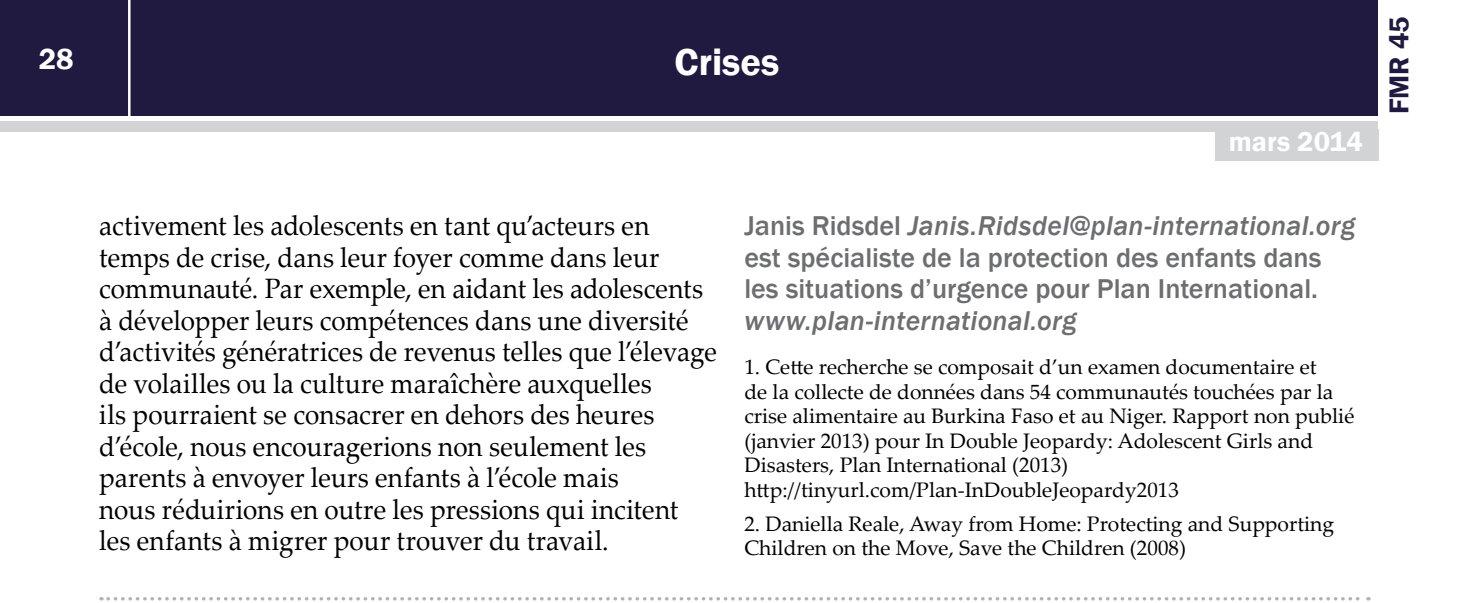
<style>
.page{position:relative;width:1469px;height:603px;background:#fff}
.page>*{position:absolute;margin:0;border:0;box-sizing:border-box;transform-origin:0 0}
.t1{font:600 38.5px "Franklin Gothic";color:#fff}
.t2{font:600 29.75px "Franklin Gothic";color:#fff}
.t3{font:28px/31.5px "Palatino Linotype";letter-spacing:.005em;color:#000;scale:.93 1}
.t4{font:500 28px/31.5px "Franklin Gothic";color:#6d6e71}
.t5{font:italic 500 28px "Franklin Gothic";letter-spacing:.01em;color:#6d6e71}
.t6{font:600 28px "Franklin Gothic";color:#fff}
.t7{font:600 28px "Franklin Gothic";color:#211a40}
.t8{font:21px/24.5px "Palatino Linotype";color:#000}
.s1{font-style:italic}
</style>
<div class="page">
<div style="left:0;top:0;width:1378px;height:116px;background:#211a40"></div>
<div style="left:0;top:121px;width:1378px;height:11px;background:#d1d3d4"></div>
<hr style="left:128px;top:0;width:2px;height:118px;background:#fff">
<div style="left:1214px;top:129px;width:164px;height:31px;background:#d1d3d4"></div>
<svg style="left:108px;top:597px;width:1260px;height:3px"></svg>
<p class="t2" style="left:39px;top:40px;width:36px">28</p>
<h1 class="t1" style="left:674px;top:39px;width:106px">Crises</h1>
<p class="t6" style="left:1228px;top:125px;width:135px">mars 2014</p>
<p class="t3" style="left:99px;top:209px;width:665px">activement les adolescents en tant qu’acteurs en temps de crise, dans leur foyer comme dans leur communauté. Par exemple, en aidant les adolescents à développer leurs compétences dans une diversité d’activités génératrices de revenus telles que l’élevage de volailles ou la culture maraîchère auxquelles<br>ils pourraient se consacrer en dehors des heures d’école, nous encouragerions non seulement les parents à envoyer leurs enfants à l’école mais<br>nous réduirions en outre les pressions qui incitent<br>les enfants à migrer pour trouver du travail.</p>
<p class="t4" style="left:744px;top:210px;width:612px">Janis Ridsdel <span class="s1">Janis.Ridsdel@plan-international.org </span>est spécialiste de la protection des enfants dans les situations d’urgence pour Plan International.</p>
<p class="t5" style="left:744px;top:303px;width:334px">www.plan-international.org</p>
<p class="t8" style="left:744px;top:354px;width:611px">1. Cette recherche se composait d’un examen documentaire et<br>de la collecte de données dans 54 communautés touchées par la crise alimentaire au Burkina Faso et au Niger. Rapport non publié (janvier 2013) pour In Double Jeopardy: Adolescent Girls and Disasters, Plan International (2013) http://tinyurl.com/Plan-InDoubleJeopardy2013</p>
<p class="t8" style="left:744px;top:511px;width:591px">2. Daniella Reale, Away from Home: Protecting and Supporting<br>Children on the Move, Save the Children (2008)</p>
<p class="t7" style="left:1381px;top:114px;width:99px;rotate:-90deg">FMR 45</p>
</div>
